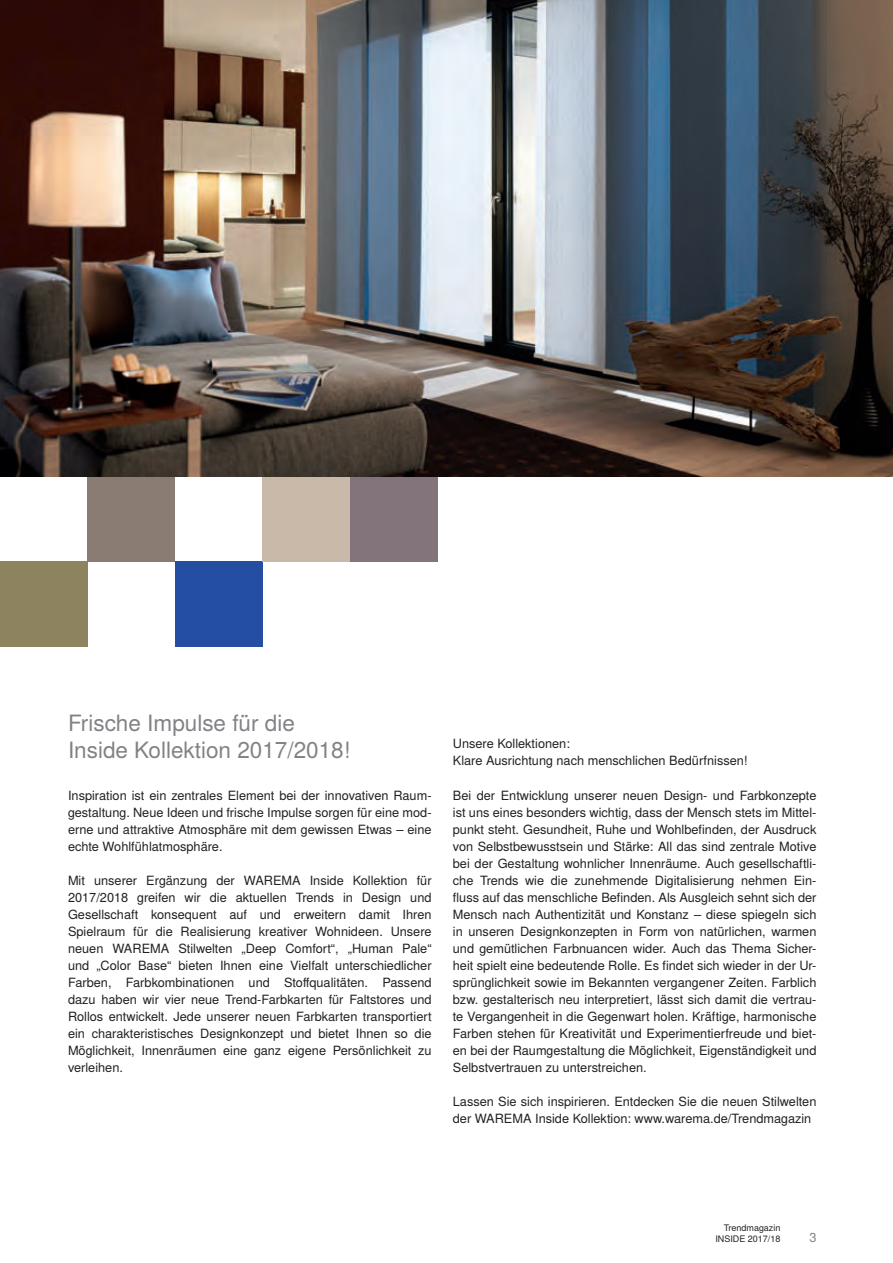
<style>
.page{position:relative;width:893px;height:1263px;background:#fff}
.page>*{position:absolute;margin:0;border:0;box-sizing:border-box;transform-origin:0 0}
.t1{font:22.5px/27px "Nimbus San LOT";color:#808285}
.t2{font:12.75px/17px "Nimbus San LOT";color:#231f20;text-align:justify}
.t3{font:12.75px "Nimbus San LOT";color:#808285}
.t4{font:9px/10.5px "Nimbus San LOT";color:#231f20;text-align:right}
</style>
<div class="page">
<div style="left:88px;top:476px;width:87px;height:85px;background:#8a7c73"></div>
<div style="left:175px;top:561px;width:88px;height:85px;background:#244ea1"></div>
<div style="left:263px;top:476px;width:87px;height:85px;background:#c9b9a8"></div>
<div style="left:350px;top:476px;width:88px;height:85px;background:#82747a"></div>
<div style="left:0;top:561px;width:88px;height:85px;background:#8d835f"></div>
<img style="left:0;top:0;width:893px;height:476px">
<h1 class="t1" style="left:68px;top:710px;width:283px">Frische Impulse für die<br>Inside Kollektion 2017/2018!</h1>
<p class="t2" style="left:68px;top:787px;width:365px">Inspiration ist ein zentrales Element bei der innovativen Raum&shy;gestaltung. Neue Ideen und frische Impulse sorgen für eine mod&shy;erne und attraktive Atmosphäre mit dem gewissen Etwas – eine echte Wohlfühlatmosphäre.</p>
<p class="t2" style="left:68px;top:872px;width:365px">Mit unserer Ergänzung der WAREMA Inside Kollektion für 2017/2018 greifen wir die aktuellen Trends in Design und Gesellschaft konsequent auf und erweitern damit Ihren Spielraum für die Realisierung kreativer Wohnideen. Unsere neuen WAREMA Stilwelten „Deep Comfort“, „Human Pale“ und „Color Base“ bieten Ihnen eine Vielfalt unterschiedlicher Farben, Farbkombinationen und Stoffqualitäten. Passend dazu haben wir vier neue Trend-Farbkarten für Faltstores und Rollos entwickelt. Jede unserer neuen Farbkarten transportiert ein charakteristisches Designkonzept und bietet Ihnen so die Möglichkeit, Innenräumen eine ganz eigene Persönlichkeit zu verleihen.</p>
<p class="t2" style="left:453px;top:736px;width:296px">Unsere Kollektionen:<br>Klare Ausrichtung nach menschlichen Bedürfnissen!</p>
<p class="t2" style="left:453px;top:787px;width:365px">Bei der Entwicklung unserer neuen Design- und Farbkonzepte ist uns eines besonders wichtig, dass der Mensch stets im Mittel&shy;punkt steht. Gesundheit, Ruhe und Wohlbefinden, der Ausdruck von Selbstbewusstsein und Stärke: All das sind zentrale Motive bei der Gestaltung wohnlicher Innenräume. Auch gesellschaftli&shy;che Trends wie die zunehmende Digitalisierung nehmen Ein&shy;fluss auf das menschliche Befinden. Als Ausgleich sehnt sich der Mensch nach Authentizität und Konstanz – diese spiegeln sich in unseren Designkonzepten in Form von natürlichen, warmen und gemütlichen Farbnuancen wider. Auch das Thema Sicher&shy;heit spielt eine bedeutende Rolle. Es findet sich wieder in der Ur&shy;sprünglichkeit sowie im Bekannten vergangener Zeiten. Farblich bzw. gestalterisch neu interpretiert, lässt sich damit die vertrau&shy;te Vergangenheit in die Gegenwart holen. Kräftige, harmonische Farben stehen für Kreativität und Experimentierfreude und biet&shy;en bei der Raumgestaltung die Möglichkeit, Eigenständigkeit und Selbstvertrauen zu unterstreichen.</p>
<p class="t2" style="left:453px;top:1093px;width:365px">Lassen Sie sich inspirieren. Entdecken Sie die neuen Stilwelten der WAREMA Inside Kollektion: www.warema.de/Trendmagazin</p>
<p class="t4" style="left:715px;top:1223px;width:67px">Trendmagazin<br>INSIDE 2017/18</p>
<p class="t3" style="left:809px;top:1229px;width:9px">3</p>
</div>
